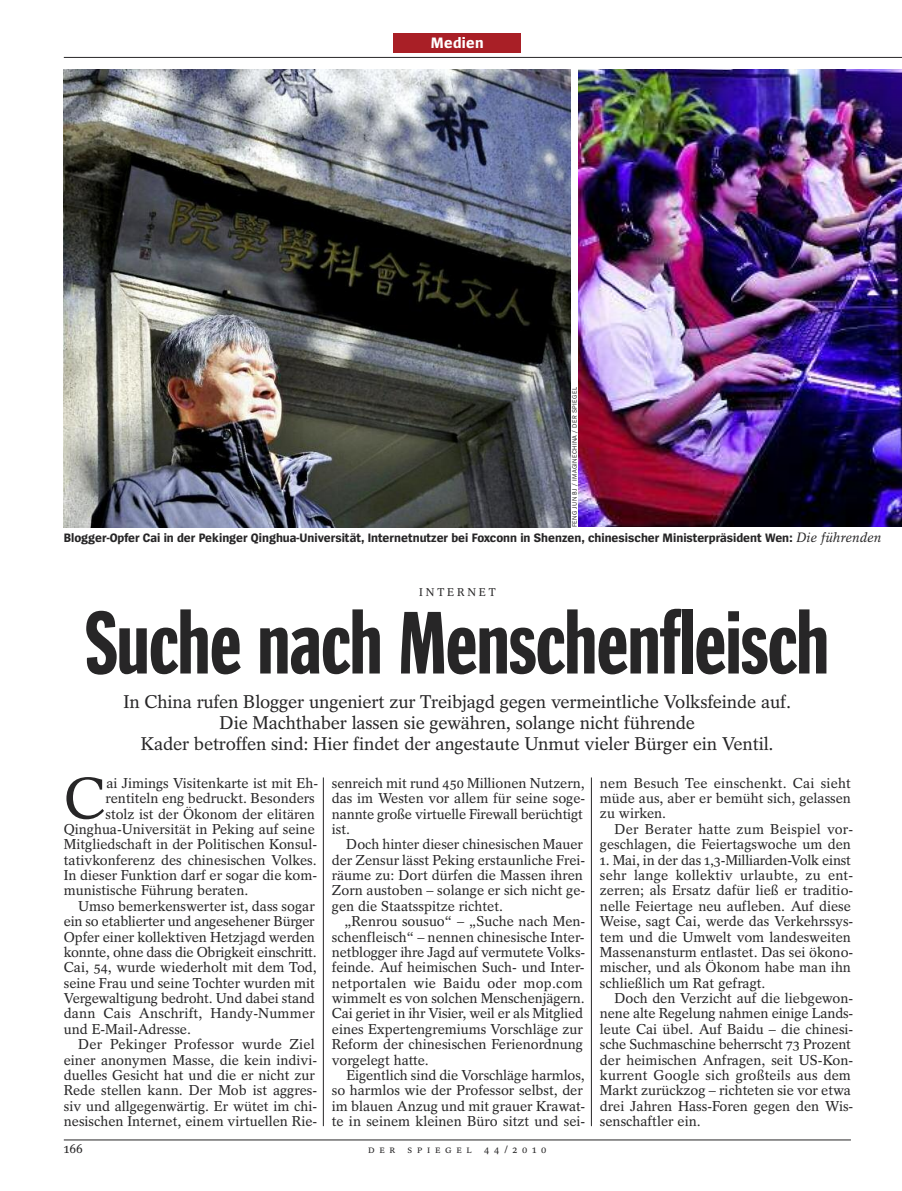
<style>
.page{position:relative;width:902px;height:1191px;background:#fff}
.page>*{position:absolute;margin:0;border:0;box-sizing:border-box;transform-origin:0 0}
.t1{font:90px "Spiegel Headline";letter-spacing:-.01em;color:#272627}
.t2{font:58.35px "Spiegel Serif";color:#272627}
.t3{font:18.3px/21px "Spiegel Serif";letter-spacing:-.01em;color:#272627;text-align:center}
.t4{font:700 15.75px "Spiegel Sans";letter-spacing:.02em;color:#fff}
.t5{font:14.25px/15.3px "Spiegel Serif";color:#272627}
.t6{font:13.5px "Spiegel Serif";color:#272627}
.t7{font:700 12.75px "Spiegel Sans";color:#272627}
.t8{font:11.25px "Spiegel Serif";letter-spacing:.25em;color:#272627}
.t9{font:10.5px "Spiegel Serif";letter-spacing:.45em;color:#272627}
.t10{font:6.75px "Spiegel Sans";letter-spacing:.05em;color:#272627}
.s1{font-family:"Spiegel Serif";font-weight:400;font-style:italic;font-size:13.5px}
</style>
<div class="page">
<hr style="left:323px;top:777px;width:1px;height:349px;background:#272627">
<hr style="left:591px;top:777px;width:1px;height:349px;background:#272627">
<hr style="left:64px;top:1139px;width:786px;height:1px;background:#272627">
<hr style="left:64px;top:57px;width:837px;height:1px;background:#272627">
<img style="left:64px;top:70px;width:506px;height:457px">
<img style="left:578px;top:70px;width:323px;height:456px">
<div style="left:393px;top:34px;width:128px;height:19px;background:#a91f26"></div>
<p class="t4" style="left:431px;top:37px;width:54px">Medien</p>
<p class="t10" style="left:572px;top:527px;width:142px;rotate:-90deg">FENG JUN BJ / IMAGINECHINA / DER SPIEGEL</p>
<p class="t7" style="left:64px;top:533px;width:819px">Blogger-Opfer Cai in der Pekinger Qinghua-Universität, Internetnutzer bei Foxconn in Shenzen, chinesischer Ministerpräsident Wen: <span class="s1">Die führenden</span></p>
<p class="t8" style="left:419px;top:588px;width:78px">INTERNET</p>
<h1 class="t1" style="left:85px;top:609px;width:745px">Suche nach Menschenfleisch</h1>
<p class="t3" style="left:123px;top:693px;width:669px">In China rufen Blogger ungeniert zur Treibjagd gegen vermeintliche Volksfeinde auf.<br>Die Machthaber lassen sie gewähren, solange nicht führende<br>Kader betroffen sind: Hier findet der angestaute Unmut vieler Bürger ein Ventil.</p>
<h2 class="t2" style="left:64px;top:778px;width:43px">C</h2>
<p class="t5" style="left:106px;top:776px;width:213px">ai Jimings Visitenkarte ist mit Eh-</p>
<p class="t5" style="left:105px;top:792px;width:211px">rentiteln eng bedruckt. Besonders</p>
<p class="t5" style="left:105px;top:807px;width:211px">stolz ist der Ökonom der elitären</p>
<p class="t5" style="left:64px;top:823px;width:252px">Qinghua-Universität in Peking auf seine</p>
<p class="t5" style="left:64px;top:838px;width:255px">Mitgliedschaft in der Politischen Konsul-</p>
<p class="t5" style="left:64px;top:853px;width:254px">tativkonferenz des chinesischen Volkes.</p>
<p class="t5" style="left:64px;top:869px;width:255px">In dieser Funktion darf er sogar die kom-</p>
<p class="t5" style="left:64px;top:884px;width:186px">munistische Führung beraten.</p>
<p class="t5" style="left:78px;top:899px;width:238px">Umso bemerkenswerter ist, dass sogar</p>
<p class="t5" style="left:64px;top:915px;width:252px">ein so etablierter und angesehener Bürger</p>
<p class="t5" style="left:64px;top:930px;width:252px">Opfer einer kollektiven Hetzjagd werden</p>
<p class="t5" style="left:64px;top:946px;width:254px">konnte, ohne dass die Obrigkeit einschritt.</p>
<p class="t5" style="left:64px;top:961px;width:254px">Cai, 54, wurde wiederholt mit dem Tod,</p>
<p class="t5" style="left:64px;top:976px;width:252px">seine Frau und seine Tochter wurden mit</p>
<p class="t5" style="left:64px;top:992px;width:252px">Vergewaltigung bedroht. Und dabei stand</p>
<p class="t5" style="left:64px;top:1007px;width:252px">dann Cais Anschrift, Handy-Nummer</p>
<p class="t5" style="left:64px;top:1022px;width:129px">und E-Mail-Adresse.</p>
<p class="t5" style="left:78px;top:1038px;width:238px">Der Pekinger Professor wurde Ziel</p>
<p class="t5" style="left:64px;top:1053px;width:255px">einer anonymen Masse, die kein indivi-</p>
<p class="t5" style="left:64px;top:1069px;width:252px">duelles Gesicht hat und die er nicht zur</p>
<p class="t5" style="left:64px;top:1084px;width:255px">Rede stellen kann. Der Mob ist aggres-</p>
<p class="t5" style="left:64px;top:1099px;width:255px">siv und allgegenwärtig. Er wütet im chi-</p>
<p class="t5" style="left:64px;top:1115px;width:255px">nesischen Internet, einem virtuellen Rie-</p>
<p class="t5" style="left:332px;top:776px;width:255px">senreich mit rund 450 Millionen Nutzern, das im Westen vor allem für seine soge&shy;nannte große virtuelle Firewall berüchtigt ist.</p>
<p class="t5" style="left:332px;top:838px;width:255px;text-indent:14px">Doch hinter dieser chinesischen Mauer der Zensur lässt Peking erstaunliche Frei&shy;räume zu: Dort dürfen die Massen ihren Zorn austoben – solange er sich nicht ge&shy;gen die Staatsspitze richtet.</p>
<p class="t5" style="left:332px;top:915px;width:255px;text-indent:12px">„Renrou sousuo“ – „Suche nach Men&shy;schenfleisch“ – nennen chinesische Inter&shy;netblogger ihre Jagd auf vermutete Volks&shy;feinde. Auf heimischen Such- und Inter&shy;netportalen wie Baidu oder mop.com wimmelt es von solchen Menschenjägern.<br>Cai geriet in ihr Visier, weil er als Mitglied eines Expertengremiums Vorschläge zur Reform der chinesischen Ferienordnung vorgelegt hatte.</p>
<p class="t5" style="left:332px;top:1069px;width:255px;text-indent:14px">Eigentlich sind die Vorschläge harmlos, so harmlos wie der Professor selbst, der im blauen Anzug und mit grauer Krawat&shy;te in seinem kleinen Büro sitzt und sei-</p>
<p class="t6" style="left:64px;top:1143px;width:21px">166</p>
<p class="t9" style="left:368px;top:1145px;width:180px">DER SPIEGEL 44/2010</p>
<p class="t5" style="left:600px;top:776px;width:252px;text-align:justify">nem Besuch Tee einschenkt. Cai sieht müde aus, aber er bemüht sich, gelassen zu wirken.</p>
<p class="t5" style="left:600px;top:822px;width:255px;text-align:right">Der Berater hatte zum Beispiel vor&shy;geschlagen, die Feiertagswoche um den</p>
<p class="t5" style="left:600px;top:853px;width:255px">1. Mai, in der das 1,3-Milliarden-Volk einst sehr lange kollektiv urlaubte, zu ent&shy;zerren; als Ersatz dafür ließ er traditio&shy;nelle Feiertage neu aufleben. Auf diese Weise, sagt Cai, werde das Verkehrssys&shy;tem und die Umwelt vom landesweiten Massenansturm entlastet. Das sei ökono&shy;mischer, und als Ökonom habe man ihn schließlich um Rat gefragt.</p>
<p class="t5" style="left:600px;top:992px;width:255px;text-indent:14px">Doch den Verzicht auf die liebgewon&shy;nene alte Regelung nahmen einige Lands&shy;leute Cai übel. Auf Baidu – die chinesi&shy;sche Suchmaschine beherrscht 73 Prozent der heimischen Anfragen, seit US-Kon&shy;kurrent Google sich großteils aus dem Markt zurückzog – richteten sie vor etwa drei Jahren Hass-Foren gegen den Wis&shy;senschaftler ein.</p>
</div>
